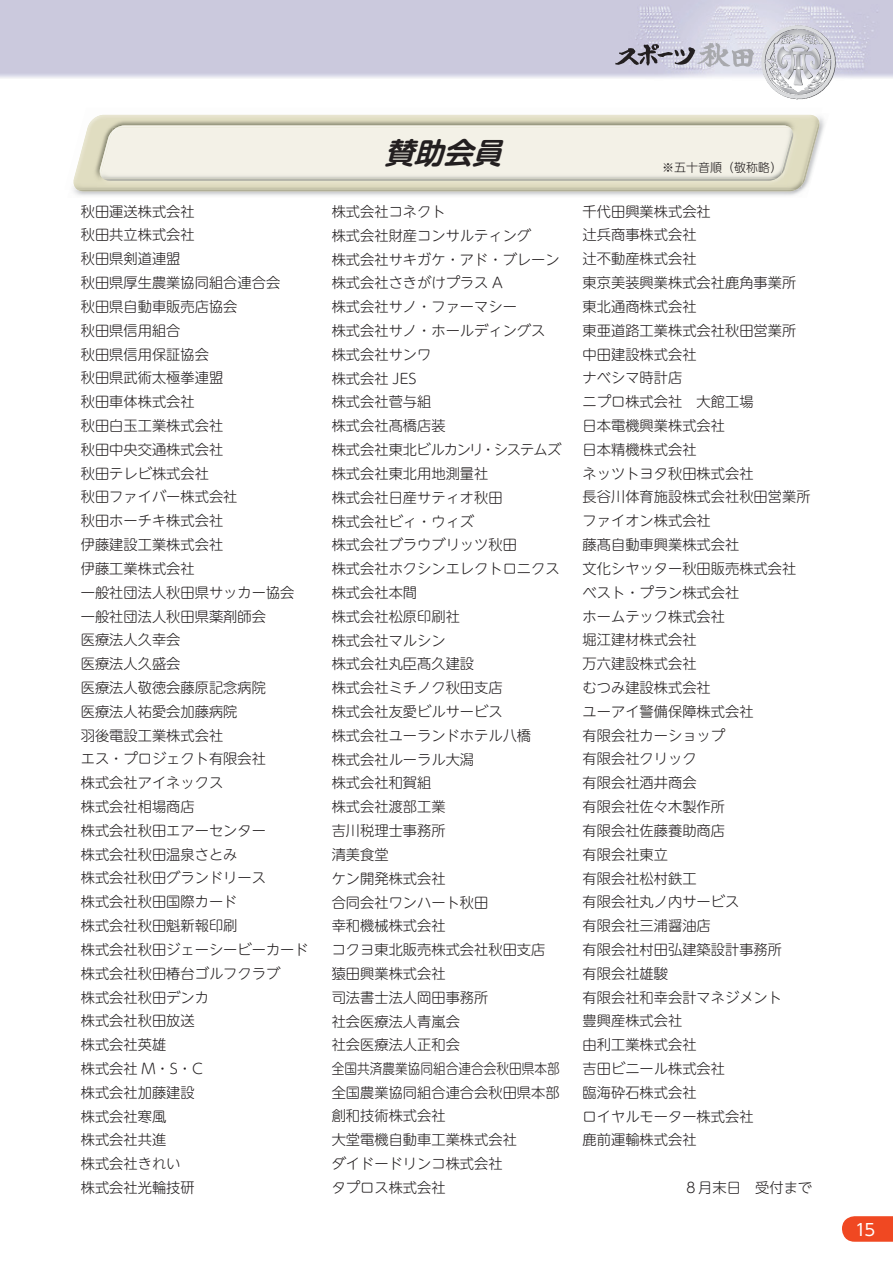
<style>
.page{position:relative;width:893px;height:1263px;background:#fff}
.page>*{position:absolute;margin:0;border:0;box-sizing:border-box;transform-origin:0 0}
.t1{font:italic 700 29.25px "UD Shin M Go Pro De";color:#231f20}
.t2{font:16.5px "UD Shin Go NT Pro";color:#fff}
.t3{font:300 14.25px/23.9px "UD Shin M Go Pro";color:#231f20}
.t4{font:300 12px "UD Shin M Go Pro";color:#231f20}
</style>
<div class="page">
<img style="left:0;top:0;width:893px;height:81px">
<svg style="left:761px;top:25px;width:69px;height:71px;background:#cfd0d5"></svg>
<svg style="left:615px;top:43px;width:139px;height:24px;background:#b0afbb"></svg>
<svg style="left:842px;top:1216px;width:51px;height:26px"></svg>
<img style="left:73px;top:115px;width:746px;height:75px">
<div style="left:97px;top:128px;width:705px;height:59px;background:#e1ddc3"></div>
<img style="left:90px;top:119px;width:709px;height:63px">
<img style="left:98px;top:128px;width:699px;height:54px">
<img style="left:103px;top:179px;width:690px;height:2px">
<img style="left:100px;top:125px;width:690px;height:3px">
<img style="left:100px;top:128px;width:693px;height:51px">
<h1 class="t1" style="left:384px;top:129px;width:130px">賛助会員</h1>
<p class="t4" style="left:662px;top:158px;width:121px">※五十音順（敬称略）</p>
<p class="t3" style="left:81px;top:199px;width:230px">秋田運送株式会社<br>秋田共立株式会社<br>秋田県剣道連盟<br>秋田県厚生農業協同組合連合会<br>秋田県自動車販売店協会<br>秋田県信用組合<br>秋田県信用保証協会<br>秋田県武術太極拳連盟<br>秋田車体株式会社<br>秋田白玉工業株式会社<br>秋田中央交通株式会社<br>秋田テレビ株式会社<br>秋田ファイバー株式会社<br>秋田ホーチキ株式会社<br>伊藤建設工業株式会社<br>伊藤工業株式会社<br>一般社団法人秋田県サッカー協会一般社団法人秋田県薬剤師会<br>医療法人久幸会<br>医療法人久盛会<br>医療法人敬徳会藤原記念病院<br>医療法人祐愛会加藤病院<br>羽後電設工業株式会社<br>エス・プロジェクト有限会社<br>株式会社アイネックス<br>株式会社相場商店<br>株式会社秋田エアーセンター<br>株式会社秋田温泉さとみ<br>株式会社秋田グランドリース<br>株式会社秋田国際カード<br>株式会社秋田魁新報印刷<br>株式会社秋田ジェーシービーカード株式会社秋田椿台ゴルフクラブ<br>株式会社秋田デンカ<br>株式会社秋田放送<br>株式会社英雄<br>株式会社 M・S・C<br>株式会社加藤建設<br>株式会社寒風<br>株式会社共進<br>株式会社きれい<br>株式会社光輪技研</p>
<p class="t3" style="left:332px;top:199px;width:231px">株式会社コネクト<br>株式会社財産コンサルティング<br>株式会社サキガケ・アド・ブレーン株式会社さきがけプラス A<br>株式会社サノ・ファーマシー<br>株式会社サノ・ホールディングス株式会社サンワ<br>株式会社 JES<br>株式会社菅与組<br>株式会社髙橋店装<br>株式会社東北ビルカンリ・システムズ株式会社東北用地測量社<br>株式会社日産サティオ秋田<br>株式会社ビィ・ウィズ<br>株式会社ブラウブリッツ秋田<br>株式会社ホクシンエレクトロニクス株式会社本間<br>株式会社松原印刷社<br>株式会社マルシン<br>株式会社丸臣髙久建設<br>株式会社ミチノク秋田支店<br>株式会社友愛ビルサービス<br>株式会社ユーランドホテル八橋<br>株式会社ルーラル大潟<br>株式会社和賀組<br>株式会社渡部工業<br>吉川税理士事務所<br>清美食堂<br>ケン開発株式会社<br>合同会社ワンハート秋田<br>幸和機械株式会社<br>コクヨ東北販売株式会社秋田支店猿田興業株式会社<br>司法書士法人岡田事務所<br>社会医療法人青嵐会<br>社会医療法人正和会<br>全国共済農業協同組合連合会秋田県本部全国農業協同組合連合会秋田県本部創和技術株式会社<br>大堂電機自動車工業株式会社<br>ダイドードリンコ株式会社<br>タプロス株式会社</p>
<p class="t3" style="left:583px;top:199px;width:229px">千代田興業株式会社<br>辻兵商事株式会社<br>辻不動産株式会社<br>東京美装興業株式会社鹿角事業所東北通商株式会社<br>東亜道路工業株式会社秋田営業所中田建設株式会社<br>ナベシマ時計店<br>ニプロ株式会社　大館工場<br>日本電機興業株式会社<br>日本精機株式会社<br>ネッツトヨタ秋田株式会社<br>長谷川体育施設株式会社秋田営業所ファイオン株式会社<br>藤髙自動車興業株式会社<br>文化シヤッター秋田販売株式会社ベスト・プラン株式会社<br>ホームテック株式会社<br>堀江建材株式会社<br>万六建設株式会社<br>むつみ建設株式会社<br>ユーアイ警備保障株式会社<br>有限会社カーショップ<br>有限会社クリック<br>有限会社酒井商会<br>有限会社佐々木製作所<br>有限会社佐藤養助商店<br>有限会社東立<br>有限会社松村鉄工<br>有限会社丸ノ内サービス<br>有限会社三浦醤油店<br>有限会社村田弘建築設計事務所<br>有限会社雄駿<br>有限会社和幸会計マネジメント<br>豊興産株式会社<br>由利工業株式会社<br>吉田ビニール株式会社<br>臨海砕石株式会社<br>ロイヤルモーター株式会社<br>鹿前運輸株式会社</p>
<p class="t3" style="left:684px;top:1175px;width:130px">８月末日　受付まで</p>
<p class="t2" style="left:855px;top:1216px;width:22px">15</p>
</div>
